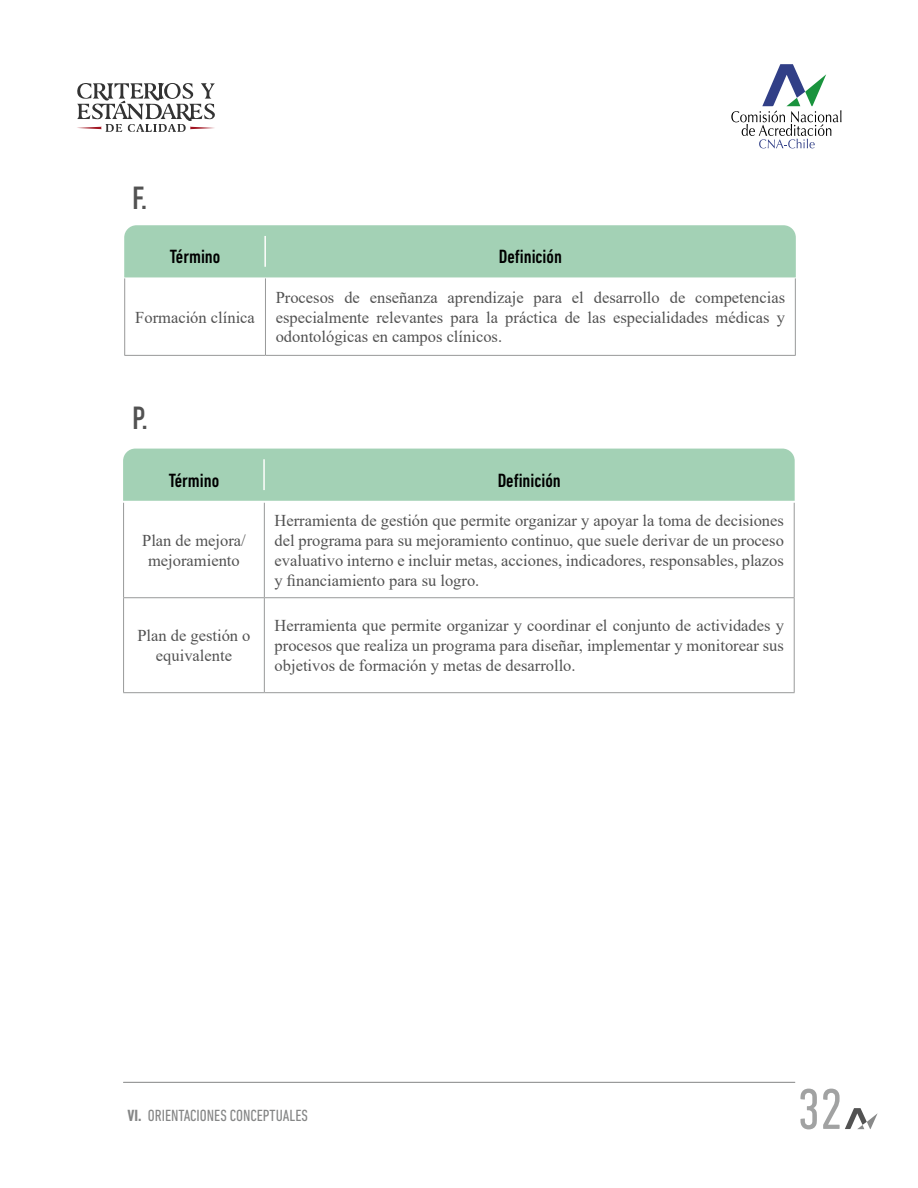
<style>
.page{position:relative;width:918px;height:1188px;background:#fff}
.page>*{position:absolute;margin:0;border:0;box-sizing:border-box;transform-origin:0 0}
.t1{font:condensed 58.5px "DIN Next LT Pro";color:#a1a2a2}
.t2{font:700 31.5px "DIN Condensed";color:#525252}
.t3{font:500 condensed 19.5px "DIN Next LT Pro";color:#000}
.t4{font:16.5px/19.8px "Times New Roman";color:#525252;text-align:justify}
.t5{font:condensed 16.5px "DIN Next LT Pro";color:#858686}
.s1{font-weight:700}
</style>
<div class="page">
<svg style="left:731px;top:64px;width:110px;height:84px"></svg>
<svg style="left:77px;top:83px;width:138px;height:49px"></svg>
<hr style="left:123px;top:1082px;width:672px;height:1px;background:#989999">
<svg style="left:845px;top:1108px;width:33px;height:21px"></svg>
<div style="left:124px;top:225px;width:672px;height:52px;background:#a3d1b5"></div>
<hr style="left:124px;top:278px;width:1px;height:77px;background:#989999">
<hr style="left:265px;top:278px;width:1px;height:77px;background:#989999">
<hr style="left:795px;top:278px;width:1px;height:77px;background:#989999">
<hr style="left:124px;top:355px;width:141px;height:1px;background:#989999">
<hr style="left:265px;top:355px;width:531px;height:1px;background:#989999">
<hr style="left:264px;top:236px;width:2px;height:31px;background:#fffefd">
<div style="left:123px;top:449px;width:672px;height:52px;background:#a3d1b5"></div>
<hr style="left:123px;top:503px;width:1px;height:94px;background:#989999">
<hr style="left:264px;top:503px;width:1px;height:94px;background:#989999">
<hr style="left:794px;top:503px;width:1px;height:94px;background:#989999">
<hr style="left:123px;top:597px;width:141px;height:1px;background:#989999">
<hr style="left:123px;top:598px;width:1px;height:94px;background:#989999">
<hr style="left:264px;top:597px;width:531px;height:1px;background:#989999">
<hr style="left:264px;top:598px;width:1px;height:94px;background:#989999">
<hr style="left:794px;top:598px;width:1px;height:94px;background:#989999">
<hr style="left:123px;top:692px;width:141px;height:1px;background:#989999">
<hr style="left:264px;top:692px;width:531px;height:1px;background:#989999">
<hr style="left:263px;top:459px;width:2px;height:31px;background:#fffefd">
<h2 class="t2" style="left:133px;top:177px;width:16px">F.</h2>
<p class="t3" style="left:170px;top:245px;width:52px">Término</p>
<p class="t3" style="left:499px;top:245px;width:65px">Definición</p>
<p class="t4" style="left:135px;top:307px;width:121px">Formación clínica</p>
<p class="t4" style="left:276px;top:287px;width:511px">Procesos de enseñanza aprendizaje para el desarrollo de competencias especialmente relevantes para la práctica de las especialidades médicas y odontológicas en campos clínicos.</p>
<h2 class="t2" style="left:133px;top:397px;width:16px">P.</h2>
<p class="t3" style="left:169px;top:470px;width:52px">Término</p>
<p class="t3" style="left:498px;top:470px;width:65px">Definición</p>
<p class="t4" style="left:142px;top:530px;width:105px;text-align:center">Plan de mejora/ mejoramiento</p>
<p class="t4" style="left:275px;top:510px;width:511px">Herramienta de gestión que permite organizar y apoyar la toma de decisiones del programa para su mejoramiento continuo, que suele derivar de un proceso evaluativo interno e incluir metas, acciones, indicadores, responsables, plazos y financiamiento para su logro.</p>
<p class="t4" style="left:137px;top:625px;width:115px;text-align:center">Plan de gestión o equivalente</p>
<p class="t4" style="left:275px;top:615px;width:511px">Herramienta que permite organizar y coordinar el conjunto de actividades y procesos que realiza un programa para diseñar, implementar y monitorear sus objetivos de formación y metas de desarrollo.</p>
<p class="t5" style="left:128px;top:1106px;width:182px"><span class="s1">VI.</span> ORIENTACIONES CONCEPTUALES</p>
<h1 class="t1" style="left:798px;top:1076px;width:47px">32</h1>
</div>
